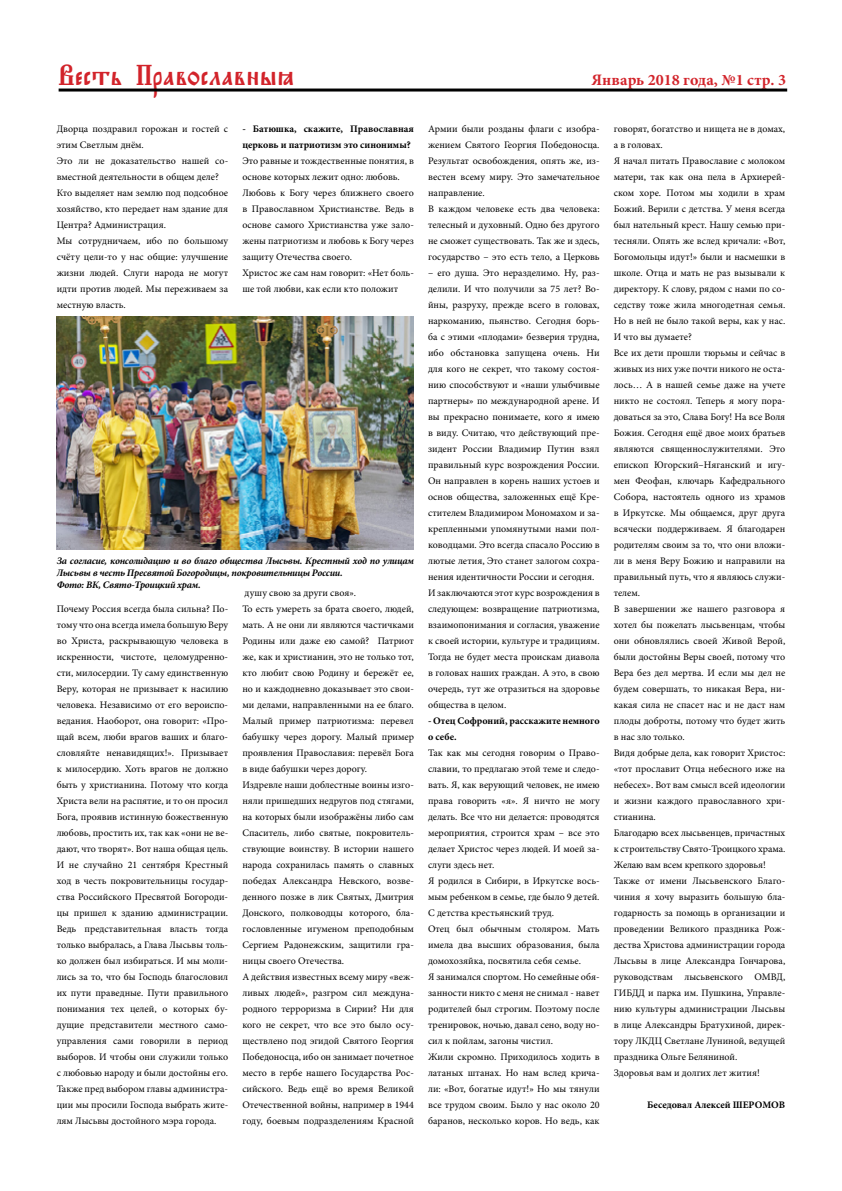
<style>
.page{position:relative;width:842px;height:1191px;background:#fff}
.page>*{position:absolute;margin:0;border:0;box-sizing:border-box;transform-origin:0 0}
.t1{font:30px "Triodion Ucs";color:#d2232a}
.t2{font:700 16px "Minion Pro";color:#d2232a}
.t3{font:10px/16px "Minion Pro";color:#000}
.t4{font:italic 700 10px/12px "Minion Pro";letter-spacing:-.02em;color:#000}
.t5{font:700 10px/16px "Minion Pro";color:#000}
</style>
<div class="page">
<hr style="left:59px;top:88px;width:728px;height:3px;background:#000">
<img style="left:57px;top:316px;width:357px;height:233px">
<h1 class="t1" style="left:59px;top:57px;width:237px">Весть Православныя</h1>
<h2 class="t2" style="left:591px;top:69px;width:196px">Январь 2018 года, №1 стр. 3</h2>
<p class="t3" style="left:57px;top:121px;width:173px">Дворца поздравил горожан и гостей с этим Светлым днём.<br>Это ли не доказательство нашей со&shy;вместной деятельности в общем деле?<br>Кто выделяет нам землю под подсобное хозяйство, кто передает нам здание для<br>Центра? Администрация.<br>Мы сотрудничаем, ибо по большому счёту цели-то у нас общие: улучшение жизни людей. Слуги народа не могут идти против людей. Мы переживаем за местную власть.</p>
<p class="t3" style="left:614px;top:121px;width:173px">говорят, богатство и нищета не в домах, а в головах.<br>Я начал питать Православие с молоком матери, так как она пела в Архиерей&shy;ском хоре. Потом мы ходили в храм Божий. Верили с детства. У меня всегда был нательный крест. Нашу семью при&shy;тесняли. Опять же вслед кричали: «Вот, Богомольцы идут!» были и насмешки в школе. Отца и мать не раз вызывали к директору. К слову, рядом с нами по со&shy;седству тоже жила многодетная семья.<br>Но в ней не было такой веры, как у нас.<br>И что вы думаете?<br>Все их дети прошли тюрьмы и сейчас в живых из них уже почти никого не оста&shy;лось… А в нашей семье даже на учете никто не состоял. Теперь я могу пора&shy;доваться за это, Слава Богу! На все Воля Божия. Сегодня ещё двое моих братьев являются священнослужителями. Это епископ Югорский–Няганский и игу&shy;мен Феофан, ключарь Кафедрального Собора, настоятель одного из храмов в Иркутске. Мы общаемся, друг друга всячески поддерживаем. Я благодарен родителям своим за то, что они вложи&shy;ли в меня Веру Божию и направили на правильный путь, что я являюсь служи&shy;телем.<br>В завершении же нашего разговора я хотел бы пожелать лысьвенцам, чтобы они обновлялись своей Живой Верой, были достойны Веры своей, потому что Вера без дел мертва. И если мы дел не будем совершать, то никакая Вера, ни&shy;какая сила не спасет нас и не даст нам плоды доброты, потому что будет жить в нас зло только.<br>Видя добрые дела, как говорит Христос: «тот прославит Отца небесного иже на небесех». Вот вам смысл всей идеологии и жизни каждого православного хри&shy;стианина.<br>Благодарю всех лысьвенцев, причастных к строительству Свято-Троицкого храма.<br>Желаю вам всем крепкого здоровья!<br>Также от имени Лысьвенского Благо&shy;чиния я хочу выразить большую бла&shy;годарность за помощь в организации и проведении Великого праздника Рож&shy;дества Христова администрации города Лысьвы в лице Александра Гончарова, руководствам лысьвенского ОМВД, ГИБДД и парка им. Пушкина, Управле&shy;нию культуры администрации Лысьвы в лице Александры Братухиной, дирек&shy;тору ЛКДЦ Светлане Луниной, ведущей праздника Ольге Беляниной.<br>Здоровья вам и долгих лет жития!</p>
<p class="t5" style="left:647px;top:1097px;width:140px">Беседовал Алексей ШЕРОМОВ</p>
<p class="t3" style="left:428px;top:121px;width:173px">Армии были розданы флаги с изобра&shy;жением Святого Георгия Победоносца.<br>Результат освобождения, опять же, из&shy;вестен всему миру. Это замечательное направление.<br>В каждом человеке есть два человека: телесный и духовный. Одно без другого не сможет существовать. Так же и здесь, государство – это есть тело, а Церковь</p>
<p class="t3" style="left:428px;top:265px;width:173px">– его душа. Это неразделимо. Ну, раз&shy;делили. И что получили за 75 лет? Во&shy;йны, разруху, прежде всего в головах, наркоманию, пьянство. Сегодня борь&shy;ба с этими «плодами» безверия трудна, ибо обстановка запущена очень. Ни для кого не секрет, что такому состоя&shy;нию способствуют и «наши улыбчивые партнеры» по международной арене. И вы прекрасно понимаете, кого я имею в виду. Считаю, что действующий пре&shy;зидент России Владимир Путин взял правильный курс возрождения России.<br>Он направлен в корень наших устоев и основ общества, заложенных ещё Кре&shy;стителем Владимиром Мономахом и за&shy;крепленными упомянутыми нами пол&shy;ководцами. Это всегда спасало Россию в лютые летия, Это станет залогом сохра&shy;нения идентичности России и сегодня.<br>И заключаются этот курс возрождения в следующем: возвращение патриотизма, взаимопонимания и согласия, уважение к своей истории, культуре и традициям.<br>Тогда не будет места проискам диавола в головах наших граждан. А это, в свою очередь, тут же отразиться на здоровье общества в целом.</p>
<p class="t5" style="left:428px;top:713px;width:173px">- Отец Софроний, расскажите немного о себе.</p>
<p class="t3" style="left:428px;top:745px;width:173px">Так как мы сегодня говорим о Право&shy;славии, то предлагаю этой теме и следо&shy;вать. Я, как верующий человек, не имею права говорить «я». Я ничто не могу делать. Все что ни делается: проводятся мероприятия, строится храм – все это делает Христос через людей. И моей за&shy;слуги здесь нет.<br>Я родился в Сибири, в Иркутске вось&shy;мым ребенком в семье, где было 9 детей.<br>С детства крестьянский труд.<br>Отец был обычным столяром. Мать имела два высших образования, была домохозяйка, посвятила себя семье.<br>Я занимался спортом. Но семейные обя&shy;занности никто с меня не снимал - навет родителей был строгим. Поэтому после тренировок, ночью, давал сено, воду но&shy;сил к пойлам, загоны чистил.<br>Жили скромно. Приходилось ходить в латаных штанах. Но нам вслед крича&shy;ли: «Вот, богатые идут!» Но мы тянули все трудом своим. Было у нас около 20 баранов, несколько коров. Но ведь, как</p>
<p class="t5" style="left:242px;top:121px;width:173px">- Батюшка, скажите, Православная церковь и патриотизм это синонимы?</p>
<p class="t3" style="left:242px;top:153px;width:173px">Это равные и тождественные понятия, в основе которых лежит одно: любовь.<br>Любовь к Богу через ближнего своего в Православном Христианстве. Ведь в основе самого Христианства уже зало&shy;жены патриотизм и любовь к Богу через защиту Отечества своего.<br>Христос же сам нам говорит: «Нет боль&shy;ше той любви, как если кто положит</p>
<p class="t4" style="left:57px;top:555px;width:359px">За согласие, консолидацию и во благо общества Лысьвы. Крестный ход по улицам<br>Лысьвы в честь Пресвятой Богородицы, покровительницы России.<br>Фото: ВК, Свято-Троицкий храм.</p>
<p class="t3" style="left:242px;top:585px;width:173px">душу свою за други своя».<br>То есть умереть за брата своего, людей, мать. А не они ли являются частичками Родины или даже ею самой? Патриот же, как и христианин, это не только тот, кто любит свою Родину и бережёт ее, но и каждодневно доказывает это свои&shy;ми делами, направленными на ее благо.<br>Малый пример патриотизма: перевел бабушку через дорогу. Малый пример проявления Православия: перевёл Бога в виде бабушки через дорогу.<br>Издревле наши доблестные воины изго&shy;няли пришедших недругов под стягами, на которых были изображёны либо сам Спаситель, либо святые, покровитель&shy;ствующие воинству. В истории нашего народа сохранилась память о славных победах Александра Невского, возве&shy;денного позже в лик Святых, Дмитрия Донского, полководцы которого, бла&shy;гословленные игуменом преподобным Сергием Радонежским, защитили гра&shy;ницы своего Отечества.<br>А действия известных всему миру «веж&shy;ливых людей», разгром сил междуна&shy;родного терроризма в Сирии? Ни для кого не секрет, что все это было осу&shy;ществлено под эгидой Святого Георгия Победоносца, ибо он занимает почетное место в гербе нашего Государства Рос&shy;сийского. Ведь ещё во время Великой Отечественной войны, например в 1944 году, боевым подразделениям Красной</p>
<p class="t3" style="left:57px;top:601px;width:173px;text-align:justify">Почему Россия всегда была сильна? По&shy;тому что она всегда имела большую Веру во Христа, раскрывающую человека в искренности, чистоте, целомудренно&shy;сти, милосердии. Ту саму единственную Веру, которая не призывает к насилию человека. Независимо от его вероиспо&shy;ведания. Наоборот, она говорит: «Про&shy;щай всем, люби врагов ваших и благо&shy;словляйте ненавидящих!». Призывает к милосердию. Хоть врагов не должно быть у христианина. Потому что когда Христа вели на распятие, и то он просил Бога, проявив истинную божественную любовь, простить их, так как «они не ве&shy;дают, что творят». Вот наша общая цель.<br>И не случайно 21 сентября Крестный ход в честь покровительницы государ&shy;ства Российского Пресвятой Богороди&shy;цы пришел к зданию администрации.<br>Ведь представительная власть тогда только выбралась, а Глава Лысьвы толь&shy;ко должен был избираться. И мы моли&shy;лись за то, что бы Господь благословил их пути праведные. Пути правильного понимания тех целей, о которых бу&shy;дущие представители местного само&shy;управления сами говорили в период выборов. И чтобы они служили только с любовью народу и были достойны его.<br>Также пред выбором главы администра&shy;ции мы просили Господа выбрать жите&shy;лям Лысьвы достойного мэра города.</p>
</div>
